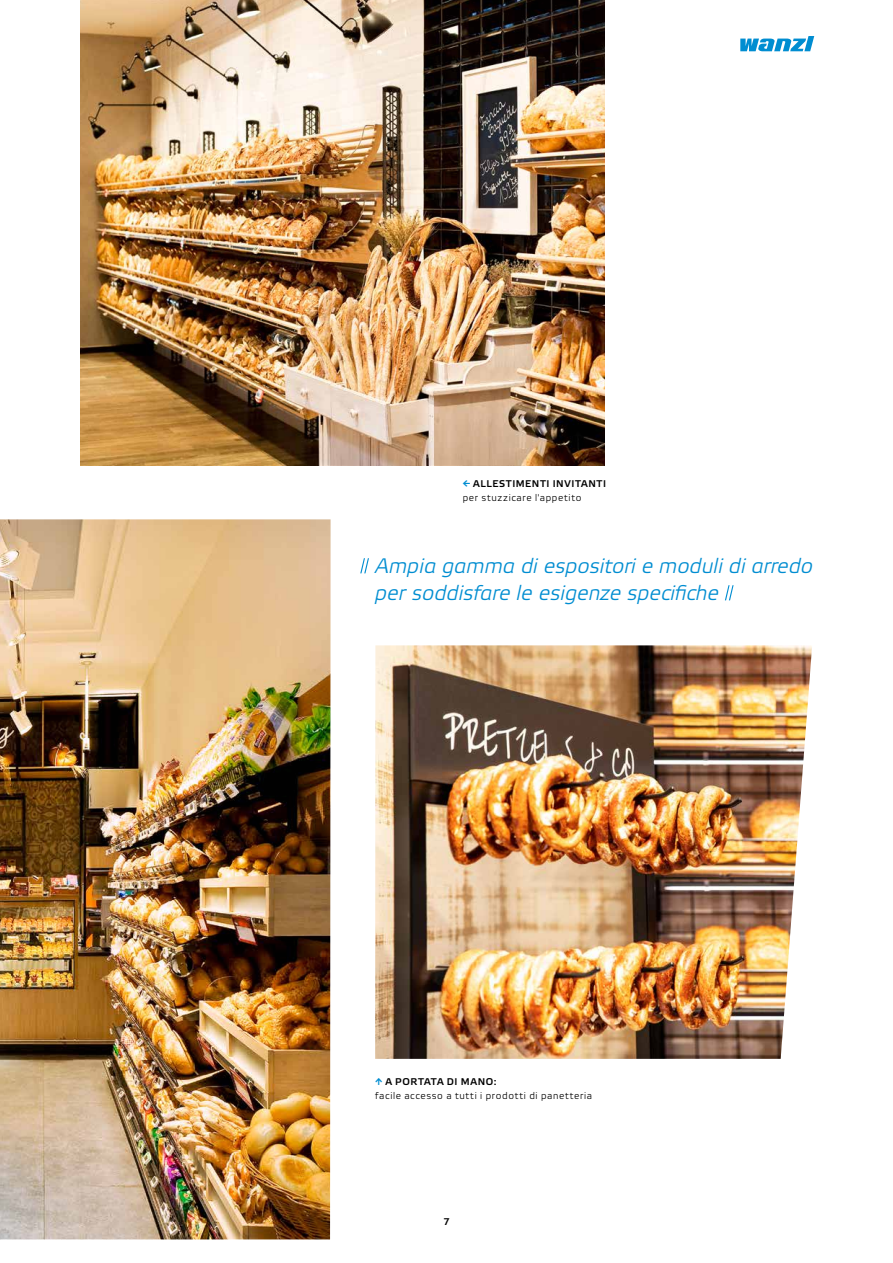
<style>
.page{position:relative;width:893px;height:1263px;background:#fff}
.page>*{position:absolute;margin:0;border:0;box-sizing:border-box;transform-origin:0 0}
.t1{font:italic 300 21px/27px "Wanzl Etelka";color:#008dd1}
.t2{font:300 9.75px/14.4px "Wanzl Etelka";letter-spacing:.06em;color:#000}
.t3{font:500 9.75px "Wanzl Etelka";color:#000}
.s1{font-weight:500;color:#008dd1}
.s2{font-weight:500}
</style>
<div class="page">
<img style="left:81px;top:0;width:524px;height:465px">
<img style="left:375px;top:645px;width:437px;height:414px">
<img style="left:0;top:519px;width:331px;height:720px">
<svg style="left:740px;top:36px;width:74px;height:15px"></svg>
<svg style="left:360px;top:558px;width:9px;height:15px"></svg>
<svg style="left:725px;top:585px;width:9px;height:15px"></svg>
<p class="t2" style="left:463px;top:477px;width:145px"><span class="s1">←</span> <span class="s2">ALLESTIMENTI INVITANTI </span>per stuzzicare l'appetito</p>
<h1 class="t1" style="left:375px;top:554px;width:440px">Ampia gamma di espositori e moduli di arredo per soddisfare le esigenze specifiche</h1>
<p class="t2" style="left:375px;top:1074px;width:218px"><span class="s1">↑</span> <span class="s2">A PORTATA DI MANO:<br></span>facile accesso a tutti i prodotti di panetteria</p>
<p class="t3" style="left:443px;top:1215px;width:8px">7</p>
</div>
